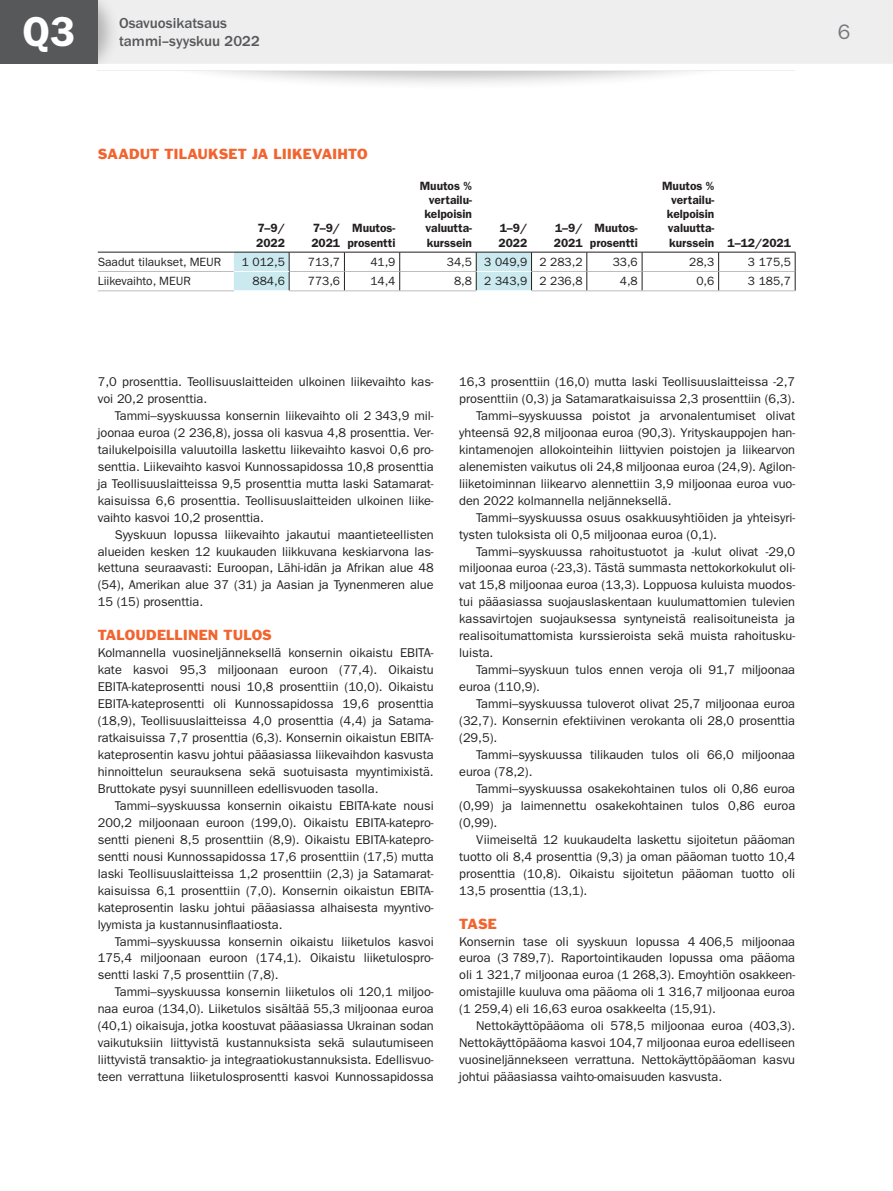
<style>
.page{position:relative;width:893px;height:1191px;background:#fff}
.page>*{position:absolute;margin:0;border:0;box-sizing:border-box;transform-origin:0 0}
.t1{font:600 42px "ITC Franklin Gothic Std";color:#fff}
.t2{font:21px "ITC Franklin Gothic Std";color:#76787b}
.t3{font:500 15px/18px "ITC Franklin Gothic Std";color:#57585a}
.h2_aft_2011{font:13.5px "Franklin Gothic Std";letter-spacing:.005em;color:#f2642f}
.fi_P_1_base_indent{font:12.75px/17px "ITC Franklin Gothic Std";letter-spacing:-.005em;color:#231f20;text-align:justify}
.fi_P_1_base{font:12.75px/17px "ITC Franklin Gothic Std";letter-spacing:-.005em;color:#231f20;text-align:justify}
.Table_2_ri_bold{font:600 12px/14.2px "ITC Franklin Gothic Std";letter-spacing:-.005em;color:#231f20}
.Table_2_ri{font:12px "ITC Franklin Gothic Std";letter-spacing:-.005em;color:#231f20}
.Table_1_le{font:12px "ITC Franklin Gothic Std";letter-spacing:-.005em;color:#231f20}
</style>
<div class="page">
<div style="left:138px;top:2px;width:623px;height:89px;background:#231f20;opacity:.3"></div>
<div style="left:0;top:53px;width:893px;height:17px;background:#fff"></div>
<div style="left:120px;top:0;width:773px;height:64px;background:#eeeeef"></div>
<div style="left:98px;top:0;width:22px;height:64px;background:#231f20;opacity:.3"></div>
<hr style="left:98px;top:252px;width:136px;height:1px;background:#231f20">
<hr style="left:719px;top:252px;width:76px;height:1px;background:#231f20">
<hr style="left:98px;top:271px;width:136px;height:1px;background:#bcbdc0">
<svg style="left:234px;top:251px;width:485px;height:39px"></svg>
<hr style="left:719px;top:271px;width:76px;height:1px;background:#bcbdc0">
<svg style="left:795px;top:252px;width:1px;height:39px"></svg>
<hr style="left:98px;top:290px;width:136px;height:1px;background:#bcbdc0">
<hr style="left:289px;top:290px;width:55px;height:1px;background:#bcbdc0">
<hr style="left:531px;top:290px;width:56px;height:1px;background:#bcbdc0">
<hr style="left:344px;top:290px;width:56px;height:1px;background:#bcbdc0">
<hr style="left:400px;top:290px;width:76px;height:1px;background:#bcbdc0">
<hr style="left:587px;top:290px;width:55px;height:1px;background:#bcbdc0">
<hr style="left:642px;top:290px;width:77px;height:1px;background:#bcbdc0">
<hr style="left:719px;top:290px;width:76px;height:1px;background:#bcbdc0">
<hr style="left:234px;top:271px;width:55px;height:1px;background:#fff">
<hr style="left:476px;top:271px;width:55px;height:1px;background:#fff">
<div style="left:0;top:0;width:98px;height:64px;background:#57585a"></div>
<h1 class="t1" style="left:22px;top:7px;width:54px">Q3</h1>
<p class="t3" style="left:119px;top:14px;width:142px">Osavuosikatsaus tammi–syyskuu 2022</p>
<p class="h2_aft_2011" style="left:98px;top:145px;width:271px">SAADUT TILAUKSET JA LIIKEVAIHTO</p>
<p class="Table_2_ri_bold" style="left:256px;top:221px;width:30px">7–9/<br>2022</p>
<p class="Table_2_ri_bold" style="left:311px;top:221px;width:30px">7–9/<br>2021</p>
<p class="Table_2_ri_bold" style="left:347px;top:221px;width:49px;text-align:center">Muutos&shy;prosentti</p>
<p class="Table_2_ri_bold" style="left:420px;top:178px;width:54px;text-align:right">Muutos % vertailu&shy;kelpoisin valuutta-- kurssein</p>
<p class="Table_2_ri_bold" style="left:499px;top:221px;width:30px">1–9/<br>2022</p>
<p class="Table_2_ri_bold" style="left:554px;top:221px;width:30px">1–9/<br>2021</p>
<p class="Table_2_ri_bold" style="left:590px;top:221px;width:49px;text-align:center">Muutos&shy;prosentti</p>
<p class="Table_2_ri_bold" style="left:662px;top:178px;width:54px;text-align:right">Muutos % vertailu&shy;kelpoisin valuutta-- kurssein</p>
<p class="Table_2_ri_bold" style="left:728px;top:235px;width:65px">1–12/2021</p>
<p class="Table_1_le" style="left:98px;top:255px;width:125px">Saadut tilaukset, MEUR</p>
<p class="Table_2_ri" style="left:242px;top:255px;width:44px">1 012,5</p>
<p class="Table_2_ri" style="left:308px;top:255px;width:34px">713,7</p>
<p class="Table_2_ri" style="left:370px;top:255px;width:27px">41,9</p>
<p class="Table_2_ri" style="left:447px;top:255px;width:27px">34,5</p>
<p class="Table_2_ri" style="left:484px;top:255px;width:44px">3 049,9</p>
<p class="Table_2_ri" style="left:540px;top:255px;width:44px">2 283,2</p>
<p class="Table_2_ri" style="left:613px;top:255px;width:27px">33,6</p>
<p class="Table_2_ri" style="left:689px;top:255px;width:27px">28,3</p>
<p class="Table_2_ri" style="left:748px;top:255px;width:44px">3 175,5</p>
<p class="Table_1_le" style="left:98px;top:274px;width:95px">Liikevaihto, MEUR</p>
<p class="Table_2_ri" style="left:253px;top:274px;width:34px">884,6</p>
<p class="Table_2_ri" style="left:308px;top:274px;width:34px">773,6</p>
<p class="Table_2_ri" style="left:370px;top:274px;width:27px">14,4</p>
<p class="Table_2_ri" style="left:454px;top:274px;width:19px">8,8</p>
<p class="Table_2_ri" style="left:484px;top:274px;width:44px">2 343,9</p>
<p class="Table_2_ri" style="left:540px;top:274px;width:44px">2 236,8</p>
<p class="Table_2_ri" style="left:620px;top:274px;width:19px">4,8</p>
<p class="Table_2_ri" style="left:696px;top:274px;width:19px">0,6</p>
<p class="Table_2_ri" style="left:748px;top:274px;width:44px">3 185,7</p>
<p class="fi_P_1_base" style="left:98px;top:373px;width:337px">7,0 prosenttia. Teollisuuslaitteiden ulkoinen liikevaihto kas&shy;voi 20,2 prosenttia.</p>
<p class="fi_P_1_base_indent" style="left:98px;top:407px;width:337px;text-indent:17px">Tammi–syyskuussa konsernin liikevaihto oli 2 343,9 mil&shy;joonaa euroa (2 236,8), jossa oli kasvua 4,8 prosenttia. Ver&shy;tailukelpoisilla valuutoilla laskettu liikevaihto kasvoi 0,6 pro&shy;senttia. Liikevaihto kasvoi Kunnossapidossa 10,8 prosenttia ja Teollisuuslaitteissa 9,5 prosenttia mutta laski Satamarat&shy;kaisuissa 6,6 prosenttia. Teollisuuslaitteiden ulkoinen liike&shy;vaihto kasvoi 10,2 prosenttia.</p>
<p class="fi_P_1_base_indent" style="left:98px;top:526px;width:337px;text-indent:17px">Syyskuun lopussa liikevaihto jakautui maantieteellisten alueiden kesken 12 kuukauden liikkuvana keskiarvona las&shy;kettuna seuraavasti: Euroopan, Lähi-idän ja Afrikan alue 48 (54), Amerikan alue 37 (31) ja Aasian ja Tyynenmeren alue 15 (15) prosenttia.</p>
<p class="h2_aft_2011" style="left:98px;top:626px;width:176px">TALOUDELLINEN TULOS</p>
<p class="fi_P_1_base" style="left:98px;top:644px;width:337px">Kolmannella vuosineljänneksellä konsernin oikaistu EBITA&shy;kate kasvoi 95,3 miljoonaan euroon (77,4). Oikaistu EBITA-kateprosentti nousi 10,8 prosenttiin (10,0). Oikaistu EBITA-kateprosentti oli Kunnossapidossa 19,6 prosenttia (18,9), Teollisuuslaitteissa 4,0 prosenttia (4,4) ja Satama&shy;ratkaisuissa 7,7 prosenttia (6,3). Konsernin oikaistun EBITA&shy;kateprosentin kasvu johtui pääasiassa liikevaihdon kasvusta hinnoittelun seurauksena sekä suotuisasta myyntimixistä.<br>Bruttokate pysyi suunnilleen edellisvuoden tasolla.</p>
<p class="fi_P_1_base_indent" style="left:98px;top:797px;width:337px;text-indent:17px">Tammi–syyskuussa konsernin oikaistu EBITA-kate nousi 200,2 miljoonaan euroon (199,0). Oikaistu EBITA-katepro&shy;sentti pieneni 8,5 prosenttiin (8,9). Oikaistu EBITA-katepro&shy;sentti nousi Kunnossapidossa 17,6 prosenttiin (17,5) mutta laski Teollisuuslaitteissa 1,2 prosenttiin (2,3) ja Satamarat&shy;kaisuissa 6,1 prosenttiin (7,0). Konsernin oikaistun EBITA&shy;kateprosentin lasku johtui pääasiassa alhaisesta myyntivo&shy;lyymista ja kustannusinflaatiosta.</p>
<p class="fi_P_1_base_indent" style="left:98px;top:932px;width:337px;text-indent:17px">Tammi–syyskuussa konsernin oikaistu liiketulos kasvoi 175,4 miljoonaan euroon (174,1). Oikaistu liiketulospro&shy;sentti laski 7,5 prosenttiin (7,8).</p>
<p class="fi_P_1_base_indent" style="left:98px;top:983px;width:337px;text-indent:17px">Tammi–syyskuussa konsernin liiketulos oli 120,1 miljoo&shy;naa euroa (134,0). Liiketulos sisältää 55,3 miljoonaa euroa (40,1) oikaisuja, jotka koostuvat pääasiassa Ukrainan sodan vaikutuksiin liittyvistä kustannuksista sekä sulautumiseen liittyvistä transaktio- ja integraatiokustannuksista. Edellisvuo&shy;teen verrattuna liiketulosprosentti kasvoi Kunnossapidossa</p>
<p class="fi_P_1_base_indent" style="left:459px;top:373px;width:337px">16,3 prosenttiin (16,0) mutta laski Teollisuuslaitteissa -2,7 prosenttiin (0,3) ja Satamaratkaisuissa 2,3 prosenttiin (6,3).</p>
<p class="fi_P_1_base_indent" style="left:459px;top:407px;width:337px;text-indent:17px">Tammi–syyskuussa poistot ja arvonalentumiset olivat yhteensä 92,8 miljoonaa euroa (90,3). Yrityskauppojen han&shy;kintamenojen allokointeihin liittyvien poistojen ja liikearvon alenemisten vaikutus oli 24,8 miljoonaa euroa (24,9). Agilon&shy;liiketoiminnan liikearvo alennettiin 3,9 miljoonaa euroa vuo&shy;den 2022 kolmannella neljänneksellä.</p>
<p class="fi_P_1_base_indent" style="left:459px;top:509px;width:337px;text-indent:17px">Tammi–syyskuussa osuus osakkuusyhtiöiden ja yhteisyri&shy;tysten tuloksista oli 0,5 miljoonaa euroa (0,1).</p>
<p class="fi_P_1_base_indent" style="left:459px;top:543px;width:337px;text-indent:17px">Tammi–syyskuussa rahoitustuotot ja -kulut olivat -29,0 miljoonaa euroa (-23,3). Tästä summasta nettokorkokulut oli&shy;vat 15,8 miljoonaa euroa (13,3). Loppuosa kuluista muodos&shy;tui pääasiassa suojauslaskentaan kuulumattomien tulevien kassavirtojen suojauksessa syntyneistä realisoituneista ja realisoitumattomista kurssieroista sekä muista rahoitusku&shy;luista.</p>
<p class="fi_P_1_base_indent" style="left:459px;top:661px;width:337px;text-indent:17px">Tammi–syyskuun tulos ennen veroja oli 91,7 miljoonaa euroa (110,9).</p>
<p class="fi_P_1_base_indent" style="left:459px;top:695px;width:337px;text-indent:17px">Tammi–syyskuussa tuloverot olivat 25,7 miljoonaa euroa (32,7). Konsernin efektiivinen verokanta oli 28,0 prosenttia (29,5).</p>
<p class="fi_P_1_base_indent" style="left:459px;top:746px;width:337px;text-indent:17px">Tammi–syyskuussa tilikauden tulos oli 66,0 miljoonaa euroa (78,2).</p>
<p class="fi_P_1_base_indent" style="left:459px;top:780px;width:337px;text-indent:17px">Tammi–syyskuussa osakekohtainen tulos oli 0,86 euroa (0,99) ja laimennettu osakekohtainen tulos 0,86 euroa (0,99).</p>
<p class="fi_P_1_base_indent" style="left:459px;top:831px;width:337px;text-indent:17px">Viimeiseltä 12 kuukaudelta laskettu sijoitetun pääoman tuotto oli 8,4 prosenttia (9,3) ja oman pääoman tuotto 10,4 prosenttia (10,8). Oikaistu sijoitetun pääoman tuotto oli 13,5 prosenttia (13,1).</p>
<p class="h2_aft_2011" style="left:459px;top:915px;width:39px">TASE</p>
<p class="fi_P_1_base" style="left:459px;top:932px;width:337px">Konsernin tase oli syyskuun lopussa 4 406,5 miljoonaa euroa (3 789,7). Raportointikauden lopussa oma pääoma oli 1 321,7 miljoonaa euroa (1 268,3). Emoyhtiön osakkeen&shy;omistajille kuuluva oma pääoma oli 1 316,7 miljoonaa euroa (1 259,4) eli 16,63 euroa osakkeelta (15,91).</p>
<p class="fi_P_1_base_indent" style="left:459px;top:1017px;width:337px;text-indent:17px">Nettokäyttöpääoma oli 578,5 miljoonaa euroa (403,3).<br>Nettokäyttöpääoma kasvoi 104,7 miljoonaa euroa edelliseen vuosineljännekseen verrattuna. Nettokäyttöpääoman kasvu johtui pääasiassa vaihto-omaisuuden kasvusta.</p>
<h2 class="t2" style="left:838px;top:20px;width:14px">6</h2>
</div>
